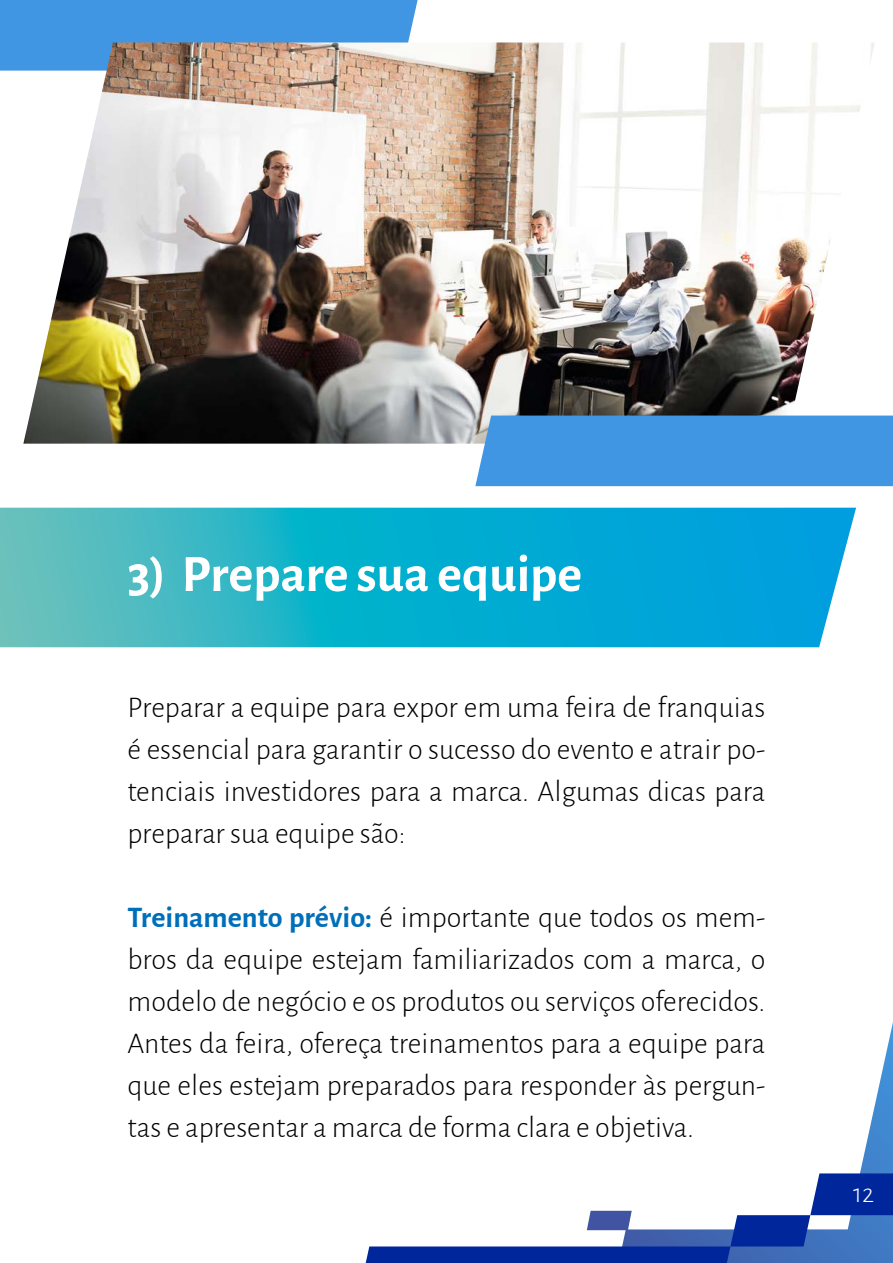
<style>
.page{position:relative;width:893px;height:1263px;background:#fff}
.page>*{position:absolute;margin:0;border:0;box-sizing:border-box;transform-origin:0 0}
.t1{font:700 52.5px "Alegreya Sans";color:#fff}
.t2{font:300 30px/42px "Alegreya Sans";color:#000;text-align:justify}
.t3{font:300 27px "Alegreya Sans";color:#fff}
.s1{font-weight:700;color:#006fb9}
</style>
<div class="page">
<svg style="left:0;top:508px;width:856px;height:139px;background:#1eb0ce"></svg>
<div style="left:0;top:0;width:418px;height:71px;background:#4096e3"></div>
<img style="left:23px;top:43px;width:852px;height:401px">
<div style="left:475px;top:416px;width:418px;height:70px;background:#4096e3"></div>
<svg style="left:860px;top:1022px;width:33px;height:151px"></svg>
<svg style="left:366px;top:1173px;width:527px;height:90px"></svg>
<h1 class="t1" style="left:128px;top:535px;width:456px">3) Prepare sua equipe</h1>
<p class="t2" style="left:128px;top:685px;width:639px">Preparar a equipe para expor em uma feira de franquias é essencial para garantir o sucesso do evento e atrair po&shy;tenciais investidores para a marca. Algumas dicas para preparar sua equipe são:</p>
<p class="t2" style="left:128px;top:895px;width:639px"><span class="s1">Treinamento prévio:</span> é importante que todos os mem&shy;bros da equipe estejam familiarizados com a marca, o modelo de negócio e os produtos ou serviços oferecidos.<br>Antes da feira, ofereça treinamentos para a equipe para que eles estejam preparados para responder às pergun&shy;tas e apresentar a marca de forma clara e objetiva.</p>
<p class="t3" style="left:853px;top:1175px;width:23px">12</p>
</div>
